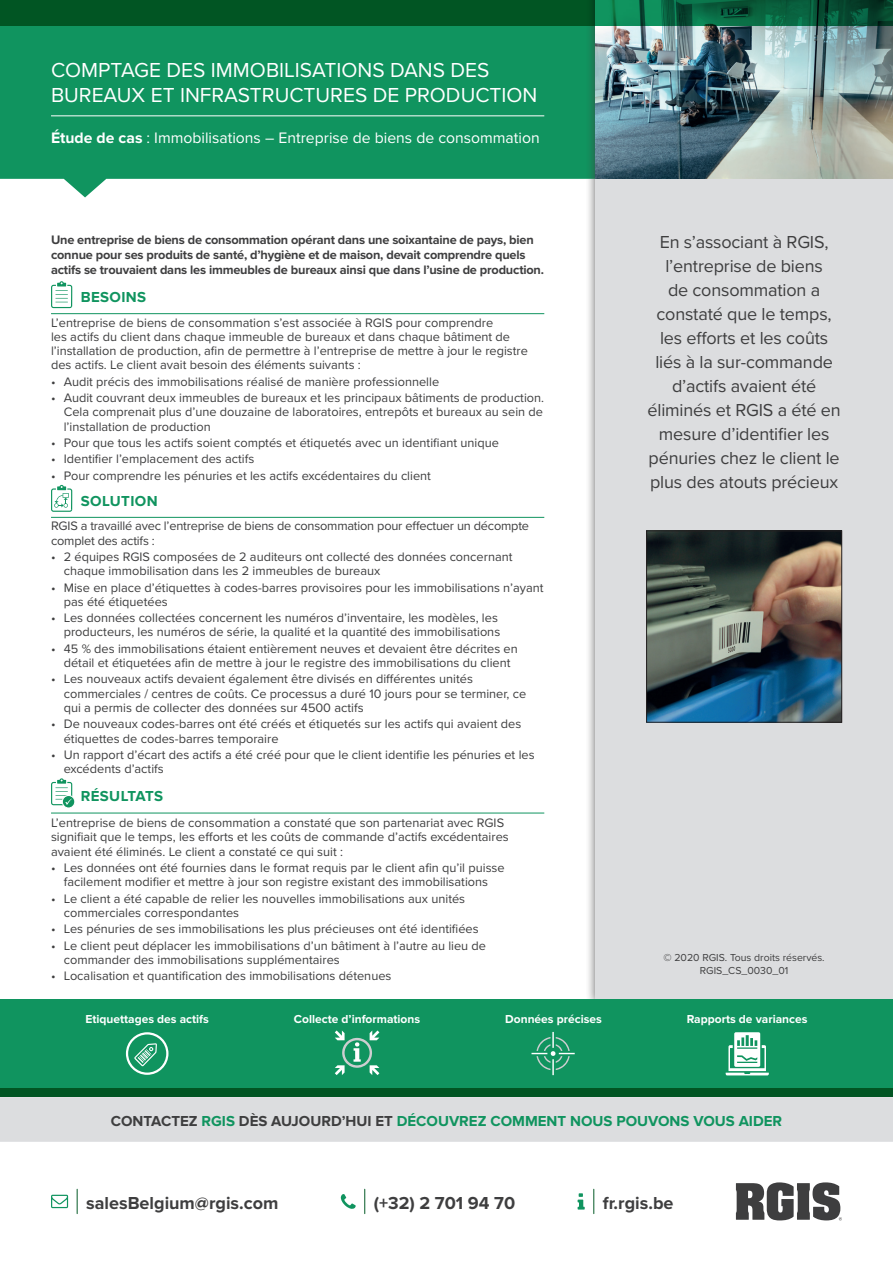
<style>
.page{position:relative;width:893px;height:1263px;background:#fff}
.page>*{position:absolute;margin:0;border:0;box-sizing:border-box;transform-origin:0 0}
.t1{font:21px/25.2px "Proxima Nova";color:#fff}
.t2{font:18px/24px "Proxima Nova";letter-spacing:-.01em;color:#3e3e3f;text-align:center}
.t3{font:700 18px "Proxima Nova";color:#3e3e3f}
.t4{font:15.75px "Proxima Nova";color:#fff}
.t5{font:700 15px "Proxima Nova";color:#10945f}
.t6{font:700 15px "Proxima Nova";letter-spacing:.025em;color:#10945f}
.t7{font:700 15px "Proxima Nova";letter-spacing:.02em;color:#10945f}
.t8{font:12.75px/14.2px "Proxima Nova";color:#3e3e3f}
.t9{font:700 12.75px/15px "Proxima Nova";letter-spacing:-.015em;color:#3e3e3f}
.t10{font:700 12px "Proxima Nova";color:#fff}
.t11{font:10.5px/12.6px "Proxima Nova";color:#3e3e3f;text-align:center}
.s1{font-weight:700}
.s2{color:#3e3e3f}
</style>
<div class="page">
<svg style="left:593px;top:1189px;width:1px;height:24px"></svg>
<svg style="left:578px;top:1193px;width:7px;height:16px"></svg>
<svg style="left:77px;top:1189px;width:1px;height:24px"></svg>
<svg style="left:51px;top:1195px;width:17px;height:13px"></svg>
<svg style="left:364px;top:1189px;width:1px;height:24px"></svg>
<svg style="left:341px;top:1194px;width:15px;height:15px"></svg>
<svg style="left:736px;top:1182px;width:106px;height:38px"></svg>
<div style="left:0;top:1097px;width:893px;height:45px;background:#dcdddf"></div>
<svg style="left:0;top:26px;width:585px;height:171px;background:#299f6f"></svg>
<hr style="left:51px;top:116px;width:493px;height:1px;background:#fff">
<div style="left:585px;top:0;width:308px;height:1010px;background:#3e3e3f;opacity:.75"></div>
<div style="left:595px;top:0;width:298px;height:1001px;background:#dcdddf"></div>
<img style="left:595px;top:26px;width:298px;height:153px">
<svg style="left:0;top:0;width:893px;height:26px;background:#03592c"></svg>
<div style="left:0;top:999px;width:893px;height:98px;background:#10945f"></div>
<div style="left:0;top:1089px;width:893px;height:8px;background:#015523"></div>
<svg style="left:531px;top:1032px;width:44px;height:43px"></svg>
<svg style="left:725px;top:1032px;width:44px;height:43px"></svg>
<svg style="left:134px;top:1043px;width:23px;height:23px"></svg>
<div style="left:126px;top:1032px;width:42px;height:43px;border:2px solid #fff;border-radius:50%"></div>
<svg style="left:335px;top:1030px;width:44px;height:45px"></svg>
<hr style="left:51px;top:313px;width:493px;height:1px;background:#10945f">
<hr style="left:51px;top:517px;width:493px;height:1px;background:#10945f">
<hr style="left:51px;top:813px;width:493px;height:1px;background:#10945f">
<svg style="left:51px;top:281px;width:22px;height:27px"></svg>
<svg style="left:51px;top:485px;width:22px;height:27px"></svg>
<svg style="left:51px;top:778px;width:24px;height:30px"></svg>
<img style="left:648px;top:533px;width:192px;height:187px">
<div style="left:646px;top:531px;width:196px;height:191px;border:1px solid #231f20"></div>
<h1 class="t1" style="left:51px;top:56px;width:488px">COMPTAGE DES IMMOBILISATIONS DANS DES<br>BUREAUX ET INFRASTRUCTURES DE PRODUCTION</h1>
<p class="t4" style="left:51px;top:126px;width:490px"><span class="s1">Étude de cas</span> : Immobilisations – Entreprise de biens de consommation</p>
<p class="t9" style="left:51px;top:233px;width:495px">Une entreprise de biens de consommation opérant dans une soixantaine de pays, bien connue pour ses produits de santé, d’hygiène et de maison, devait comprendre quels actifs se trouvaient dans les immeubles de bureaux ainsi que dans l’usine de production.</p>
<p class="t6" style="left:81px;top:288px;width:67px">BESOINS</p>
<p class="t8" style="left:51px;top:315px;width:478px">L’entreprise de biens de consommation s’est associée à RGIS pour comprendre<br>les actifs du client dans chaque immeuble de bureaux et dans chaque bâtiment de l’installation de production, afin de permettre à l’entreprise de mettre à jour le registre des actifs. Le client avait besoin des éléments suivants :</p>
<p class="t8" style="left:51px;top:374px;width:390px">• Audit précis des immobilisations réalisé de manière professionnelle</p>
<p class="t8" style="left:64px;top:390px;width:482px;text-align:justify;text-indent:-13px">• Audit couvrant deux immeubles de bureaux et les principaux bâtiments de production.<br>Cela comprenait plus d’une douzaine de laboratoires, entrepôts et bureaux au sein de l’installation de production</p>
<p class="t8" style="left:51px;top:435px;width:449px">• Pour que tous les actifs soient comptés et étiquetés avec un identifiant unique</p>
<p class="t8" style="left:51px;top:451px;width:205px">• Identifier l’emplacement des actifs</p>
<p class="t8" style="left:51px;top:468px;width:381px">• Pour comprendre les pénuries et les actifs excédentaires du client</p>
<p class="t6" style="left:81px;top:492px;width:78px">SOLUTION</p>
<p class="t8" style="left:51px;top:518px;width:480px">RGIS a travaillé avec l’entreprise de biens de consommation pour effectuer un décompte complet des actifs :</p>
<p class="t8" style="left:64px;top:549px;width:450px;text-indent:-13px">• 2 équipes RGIS composées de 2 auditeurs ont collecté des données concernant chaque immobilisation dans les 2 immeubles de bureaux</p>
<p class="t8" style="left:64px;top:580px;width:481px;text-indent:-13px">• Mise en place d’étiquettes à codes-barres provisoires pour les immobilisations n’ayant pas été étiquetées</p>
<p class="t8" style="left:51px;top:610px;width:451px;text-align:right">• Les données collectées concernent les numéros d’inventaire, les modèles, les producteurs, les numéros de série, la qualité et la quantité des immobilisations</p>
<p class="t8" style="left:51px;top:641px;width:468px;text-align:center">• 45 % des immobilisations étaient entièrement neuves et devaient être décrites en détail et étiquetées afin de mettre à jour le registre des immobilisations du client</p>
<p class="t8" style="left:64px;top:671px;width:464px;text-indent:-13px">• Les nouveaux actifs devaient également être divisés en différentes unités commerciales / centres de coûts. Ce processus a duré 10 jours pour se terminer, ce qui a permis de collecter des données sur 4500 actifs</p>
<p class="t8" style="left:64px;top:716px;width:459px;text-indent:-13px">• De nouveaux codes-barres ont été créés et étiquetés sur les actifs qui avaient des étiquettes de codes-barres temporaire</p>
<p class="t8" style="left:64px;top:747px;width:472px;text-indent:-13px">• Un rapport d’écart des actifs a été créé pour que le client identifie les pénuries et les excédents d’actifs</p>
<p class="t7" style="left:81px;top:787px;width:84px">RÉSULTATS</p>
<p class="t8" style="left:51px;top:815px;width:459px">L’entreprise de biens de consommation a constaté que son partenariat avec RGIS signifiait que le temps, les efforts et les coûts de commande d’actifs excédentaires avaient été éliminés. Le client a constaté ce qui suit :</p>
<p class="t8" style="left:51px;top:860px;width:455px;text-align:center">• Les données ont été fournies dans le format requis par le client afin qu’il puisse facilement modifier et mettre à jour son registre existant des immobilisations</p>
<p class="t8" style="left:64px;top:891px;width:403px;text-indent:-13px">• Le client a été capable de relier les nouvelles immobilisations aux unités commerciales correspondantes</p>
<p class="t8" style="left:51px;top:921px;width:429px">• Les pénuries de ses immobilisations les plus précieuses ont été identifiées</p>
<p class="t8" style="left:64px;top:938px;width:424px;text-indent:-13px">• Le client peut déplacer les immobilisations d’un bâtiment à l’autre au lieu de commander des immobilisations supplémentaires</p>
<p class="t8" style="left:51px;top:968px;width:342px">• Localisation et quantification des immobilisations détenues</p>
<p class="t2" style="left:647px;top:229px;width:195px">En s’associant à RGIS, l’entreprise de biens<br>de consommation a constaté que le temps, les efforts et les coûts liés à la sur-commande d’actifs avaient été éliminés et RGIS a été en mesure d’identifier les pénuries chez le client le plus des atouts précieux</p>
<p class="t11" style="left:664px;top:951px;width:163px">© 2020 RGIS. Tous droits réservés.<br>RGIS_CS_0030_01</p>
<p class="t10" style="left:85px;top:1012px;width:125px">Etiquettages des actifs</p>
<p class="t10" style="left:294px;top:1012px;width:128px">Collecte d’informations</p>
<p class="t10" style="left:505px;top:1012px;width:98px">Données précises</p>
<p class="t10" style="left:687px;top:1012px;width:122px">Rapports de variances</p>
<p class="t5" style="left:111px;top:1112px;width:673px"><span class="s2">CONTACTEZ</span> RGIS <span class="s2">DÈS AUJOURD’HUI ET</span> DÉCOUVREZ COMMENT NOUS POUVONS VOUS AIDER</p>
<h2 class="t3" style="left:86px;top:1192px;width:194px">salesBelgium@rgis.com</h2>
<h2 class="t3" style="left:374px;top:1192px;width:143px">(+32) 2 701 94 70</h2>
<h2 class="t3" style="left:603px;top:1192px;width:72px">fr.rgis.be</h2>
</div>
